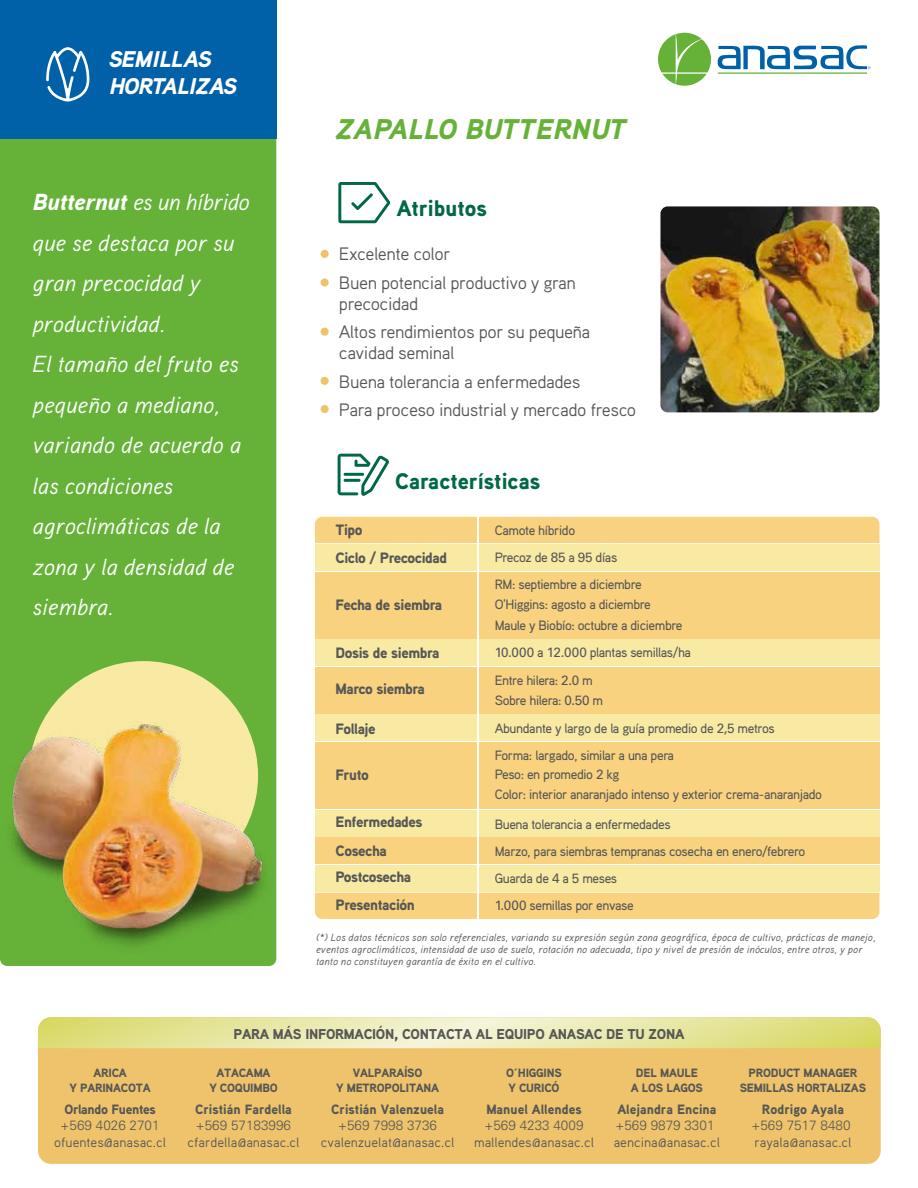
<style>
.page{position:relative;width:918px;height:1188px;background:#fff}
.page>*{position:absolute;margin:0;border:0;box-sizing:border-box;transform-origin:0 0}
.t1{font:28.5px "Aaux Pro Black Italic OSF";color:#66b238}
.t2{font:23.25px/40.5px "Aaux Pro Regular Italic OSF";color:#fff}
.t3{font:22.65px/27.3px "Aaux Pro Black Italic OSF";letter-spacing:-.04em;color:#fff}
.t4{font:900 22.5px "Aaux Pro";color:#006944}
.t5{font:18px/28.5px "Aaux Pro Regular OSF";letter-spacing:-.025em;color:#575756}
.t6{font:900 15px "Aaux Pro";letter-spacing:-.03em;color:#575756}
.t7{font:900 14.25px "Aaux Pro";letter-spacing:-.02em;color:#575756}
.t8{font:13.5px/20.2px "Aaux Pro Medium OSF";letter-spacing:-.03em;color:#575756}
.t9{font:13.5px "Aaux Pro Regular OSF";color:#575756}
.t10{font:900 13.5px "Aaux Pro";color:#575756}
.t11{font:300 13.5px "Univers LT Std";color:#575756}
.t12{font:900 13.5px "Aaux Pro";letter-spacing:-.025em;color:#575756}
.t13{font:900 12px/15.8px "Aaux Pro";letter-spacing:-.02em;color:#575756;text-align:center}
.t14{font:10.5px/12px "Aaux Pro Regular Italic OSF";letter-spacing:.01em;color:#575756}
.s1{font-family:"Aaux Pro";font-weight:900;font-style:italic}
.s2{font-family:"Univers LT Std"}
</style>
<div class="page">
<div style="left:315px;top:544px;width:565px;height:27px;background:#f9eaa3"></div>
<div style="left:315px;top:640px;width:565px;height:26px;background:#f9eaa3"></div>
<div style="left:315px;top:715px;width:565px;height:26px;background:#f9eaa3"></div>
<div style="left:315px;top:810px;width:565px;height:26px;background:#f9eaa3"></div>
<div style="left:315px;top:572px;width:565px;height:67px;background:#f8d27f"></div>
<div style="left:315px;top:667px;width:565px;height:47px;background:#f8d27f"></div>
<div style="left:315px;top:838px;width:565px;height:26px;background:#f8d27f"></div>
<div style="left:315px;top:742px;width:565px;height:67px;background:#f8d27f"></div>
<div style="left:38px;top:1017px;width:843px;height:147px;background:#eec36c;border-radius:13px"></div>
<svg style="left:38px;top:1017px;width:843px;height:31px;background:#e6e6a2"></svg>
<div style="left:0;top:139px;width:276px;height:826px;background:#66b238"></div>
<div style="left:0;top:0;width:276px;height:139px;background:#0060a8"></div>
<div style="left:29px;top:661px;width:229px;height:229px;background:#f9eaa3;border-radius:50%"></div>
<svg style="left:717px;top:45px;width:154px;height:29px"></svg>
<svg style="left:658px;top:33px;width:53px;height:53px"></svg>
<svg style="left:46px;top:47px;width:44px;height:55px"></svg>
<svg style="left:338px;top:182px;width:52px;height:41px"></svg>
<div style="left:321px;top:250px;width:8px;height:8px;background:#eec36c;border-radius:50%"></div>
<div style="left:321px;top:278px;width:8px;height:9px;background:#eec36c;border-radius:50%"></div>
<div style="left:321px;top:328px;width:8px;height:8px;background:#eec36c;border-radius:50%"></div>
<div style="left:321px;top:377px;width:8px;height:8px;background:#eec36c;border-radius:50%"></div>
<div style="left:321px;top:405px;width:8px;height:8px;background:#eec36c;border-radius:50%"></div>
<svg style="left:338px;top:454px;width:51px;height:42px"></svg>
<div style="left:315px;top:517px;width:565px;height:26px;background:#f8d27f"></div>
<div style="left:315px;top:893px;width:565px;height:26px;background:#f8d27f"></div>
<div style="left:315px;top:865px;width:565px;height:26px;background:#f9eaa3"></div>
<hr style="left:477px;top:511px;width:1px;height:407px;background:#fff">
<img style="left:660px;top:206px;width:220px;height:206px">
<img style="left:3px;top:678px;width:270px;height:288px">
<h3 class="t3" style="left:109px;top:45px;width:129px">SEMILLAS<br>HORTALIZAS</h3>
<h2 class="t2" style="left:33px;top:181px;width:219px"><span class="s1">Butternut</span> es un híbrido que se destaca por su gran precocidad y productividad.<br>El tamaño del fruto es pequeño a mediano, variando de acuerdo a las condiciones agroclimáticas de la zona y la densidad de siembra.</h2>
<h1 class="t1" style="left:336px;top:111px;width:292px">ZAPALLO BUTTERNUT</h1>
<h3 class="t4" style="left:397px;top:194px;width:92px">Atributos</h3>
<h3 class="t5" style="left:339px;top:239px;width:238px">Excelente color<br>Buen potencial productivo y gran</h3>
<h3 class="t5" style="left:339px;top:289px;width:253px">precocidad<br>Altos rendimientos por su pequeña</h3>
<h3 class="t5" style="left:339px;top:338px;width:299px">cavidad seminal<br>Buena tolerancia a enfermedades<br>Para proceso industrial y mercado fresco</h3>
<h3 class="t4" style="left:395px;top:467px;width:147px">Características</h3>
<p class="t6" style="left:336px;top:520px;width:28px">Tipo</p>
<p class="t8" style="left:495px;top:519px;width:82px">Camote híbrido</p>
<p class="t6" style="left:336px;top:548px;width:113px">Ciclo / Precocidad</p>
<p class="t6" style="left:336px;top:595px;width:108px">Fecha de siembra</p>
<p class="t6" style="left:336px;top:643px;width:105px">Dosis de siembra</p>
<p class="t6" style="left:336px;top:680px;width:91px">Marco siembra</p>
<p class="t8" style="left:495px;top:546px;width:124px">Precoz de <span class="s2">85</span> a <span class="s2">95</span> días</p>
<p class="t8" style="left:495px;top:574px;width:189px">RM: septiembre a diciembre<br>O'Higgins: agosto a diciembre<br>Maule y Biobío: octubre a diciembre</p>
<p class="t8" style="left:495px;top:642px;width:198px"><span class="s2">10.000</span> a <span class="s2">12.000</span> plantas semillas/ha</p>
<p class="t8" style="left:495px;top:669px;width:110px">Entre hilera: <span class="s2">2.0</span> m<br>Sobre hilera: <span class="s2">0.50</span> m</p>
<p class="t6" style="left:336px;top:719px;width:42px">Follaje</p>
<p class="t8" style="left:495px;top:717px;width:281px">Abundante y largo de la guía promedio de <span class="s2">2,5</span> metros</p>
<p class="t6" style="left:336px;top:765px;width:35px">Fruto</p>
<p class="t8" style="left:495px;top:745px;width:329px;line-height:19.5px">Forma: largado, similar a una pera<br>Peso: en promedio <span class="s2">2</span> kg<br>Color: interior anaranjado intenso y exterior crema-anaranjado</p>
<p class="t6" style="left:336px;top:812px;width:89px">Enfermedades</p>
<p class="t8" style="left:495px;top:813px;width:177px">Buena tolerancia a enfermedades</p>
<p class="t6" style="left:336px;top:841px;width:53px">Cosecha</p>
<p class="t8" style="left:495px;top:841px;width:312px">Marzo, para siembras tempranas cosecha en enero/febrero</p>
<p class="t6" style="left:336px;top:867px;width:77px">Postcosecha</p>
<p class="t8" style="left:495px;top:868px;width:124px">Guarda de <span class="s2">4</span> a <span class="s2">5</span> meses</p>
<p class="t6" style="left:336px;top:895px;width:81px">Presentación</p>
<p class="t8" style="left:495px;top:895px;width:141px"><span class="s2">1.000</span> semillas por envase</p>
<p class="t14" style="left:316px;top:931px;width:561px">(*) Los datos técnicos son solo referenciales, variando su expresión según zona geográfica, época de cultivo, prácticas de manejo, eventos agroclimáticos, intensidad de uso de suelo, rotación no adecuada, tipo y nivel de presión de inóculos, entre otros, y por tanto no constituyen garantía de éxito en el cultivo.</p>
<p class="t13" style="left:70px;top:1064px;width:83px">ARICA<br>Y PARINACOTA</p>
<p class="t12" style="left:64px;top:1101px;width:93px">Orlando Fuentes</p>
<p class="t11" style="left:61px;top:1118px;width:100px">+569 4026 2701</p>
<p class="t9" style="left:54px;top:1134px;width:113px">ofuentes@anasac.cl</p>
<p class="t7" style="left:233px;top:1024px;width:453px">PARA MÁS INFORMACIÓN, CONTACTA AL EQUIPO ANASAC DE TU ZONA</p>
<p class="t13" style="left:209px;top:1064px;width:70px">ATACAMA<br>Y COQUIMBO</p>
<p class="t13" style="left:336px;top:1064px;width:105px">VALPARAÍSO<br>Y METROPOLITANA</p>
<p class="t13" style="left:506px;top:1064px;width:57px;text-align:left">O´HIGGINS<br>Y CURICÓ</p>
<p class="t13" style="left:631px;top:1064px;width:74px">DEL MAULE<br>A LOS LAGOS</p>
<p class="t13" style="left:740px;top:1064px;width:128px">PRODUCT MANAGER<br>SEMILLAS HORTALIZAS</p>
<p class="t10" style="left:195px;top:1101px;width:98px">Cristián Fardella</p>
<p class="t11" style="left:196px;top:1118px;width:97px">+569 57183996</p>
<p class="t9" style="left:188px;top:1134px;width:114px">cfardella@anasac.cl</p>
<p class="t10" style="left:331px;top:1101px;width:114px">Cristián Valenzuela</p>
<p class="t11" style="left:338px;top:1118px;width:100px">+569 7998 3736</p>
<p class="t9" style="left:321px;top:1134px;width:135px">cvalenzuelat@anasac.cl</p>
<p class="t10" style="left:486px;top:1101px;width:97px">Manuel Allendes</p>
<p class="t11" style="left:485px;top:1118px;width:100px">+569 4233 4009</p>
<p class="t9" style="left:474px;top:1134px;width:121px">mallendes@anasac.cl</p>
<p class="t10" style="left:617px;top:1101px;width:101px">Alejandra Encina</p>
<p class="t11" style="left:616px;top:1118px;width:100px">+569 9879 3301</p>
<p class="t9" style="left:614px;top:1134px;width:108px">aencina@anasac.cl</p>
<p class="t10" style="left:762px;top:1101px;width:84px">Rodrigo Ayala</p>
<p class="t11" style="left:752px;top:1118px;width:100px">+569 7517 8480</p>
<p class="t9" style="left:754px;top:1134px;width:99px">rayala@anasac.cl</p>
</div>
